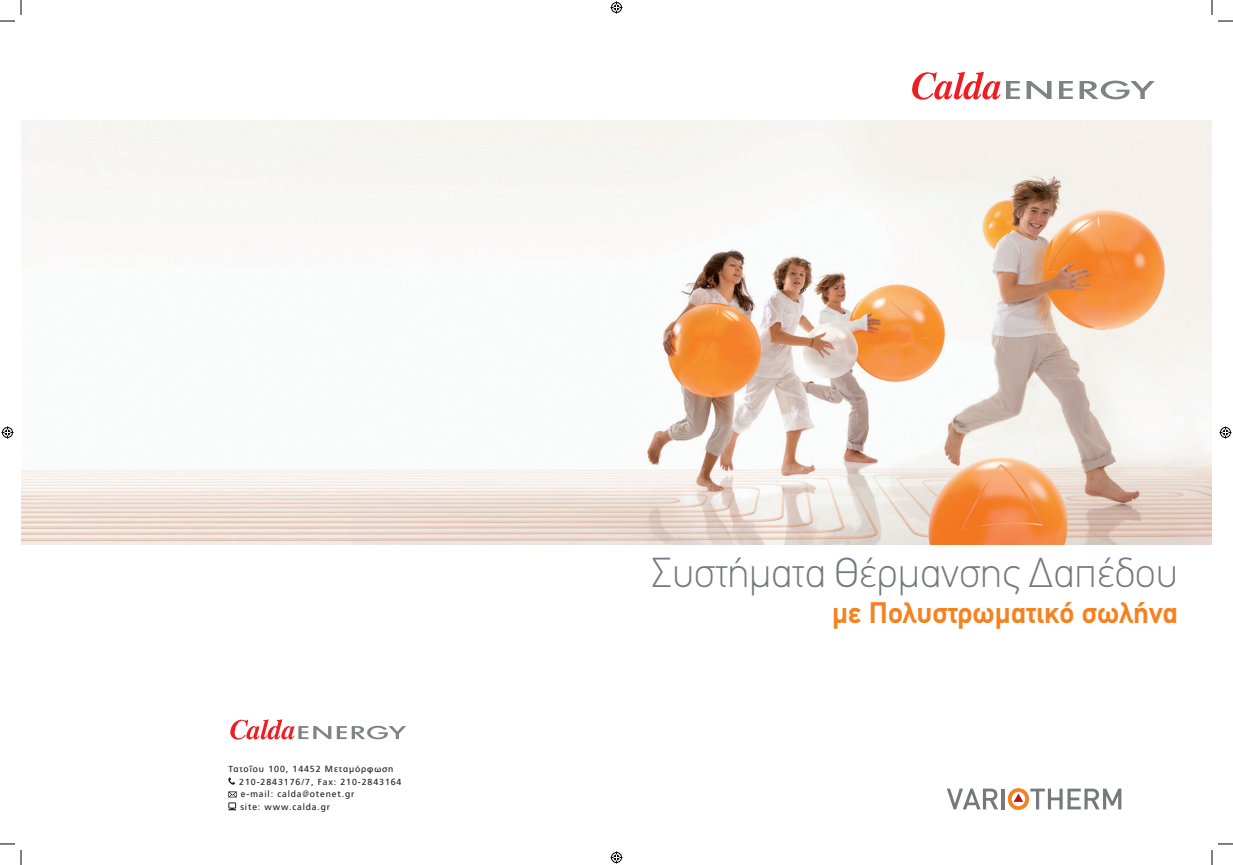
<style>
.page{position:relative;width:1233px;height:865px;background:#fff}
.page>*{position:absolute;margin:0;border:0;box-sizing:border-box;transform-origin:0 0}
.t1{font:100 42px "PF Din Text";color:#76787b}
.t2{font:700 30px "PF Din Text";color:#f58220}
.t3{font:8.9px/12.8px "PF Catalog";letter-spacing:.1em;color:#231f20}
</style>
<div class="page">
<img style="left:21px;top:120px;width:1191px;height:424px">
<svg style="left:947px;top:788px;width:51px;height:21px"></svg>
<hr style="left:1001px;top:788px;width:3px;height:21px;background:#76787b">
<svg style="left:1007px;top:788px;width:114px;height:21px"></svg>
<svg style="left:228px;top:777px;width:7px;height:7px"></svg>
<svg style="left:228px;top:791px;width:9px;height:18px"></svg>
<svg style="left:912px;top:72px;width:88px;height:28px"></svg>
<svg style="left:1006px;top:81px;width:13px;height:18px"></svg>
<svg style="left:1026px;top:81px;width:25px;height:18px"></svg>
<svg style="left:1059px;top:81px;width:13px;height:18px"></svg>
<svg style="left:1079px;top:81px;width:75px;height:18px"></svg>
<svg style="left:230px;top:719px;width:101px;height:20px"></svg>
<svg style="left:337px;top:725px;width:69px;height:14px"></svg>
<svg style="left:1218px;top:20px;width:15px;height:2px"></svg>
<svg style="left:1218px;top:843px;width:15px;height:1px"></svg>
<svg style="left:0;top:0;width:22px;height:22px"></svg>
<svg style="left:0;top:843px;width:22px;height:21px"></svg>
<svg style="left:1211px;top:0;width:1px;height:15px"></svg>
<svg style="left:1211px;top:850px;width:1px;height:14px"></svg>
<svg style="left:610px;top:1px;width:12px;height:12px"></svg>
<svg style="left:610px;top:851px;width:12px;height:12px"></svg>
<svg style="left:2px;top:426px;width:12px;height:12px"></svg>
<svg style="left:1219px;top:426px;width:12px;height:12px"></svg>
<p class="t3" style="left:239px;top:762px;width:164px;text-indent:-11px">Τατοΐου 100, 14452 Μεταμόρφωση<br>210-2843176/7, Fax: 210-2843164 e-mail: calda@otenet.gr<br>site: www.calda.gr</p>
<h1 class="t1" style="left:651px;top:547px;width:528px">Συστήματα Θέρμανσης Δαπέδου</h1>
<h2 class="t2" style="left:832px;top:594px;width:347px">με Πολυστρωματικό σωλήνα</h2>
</div>
